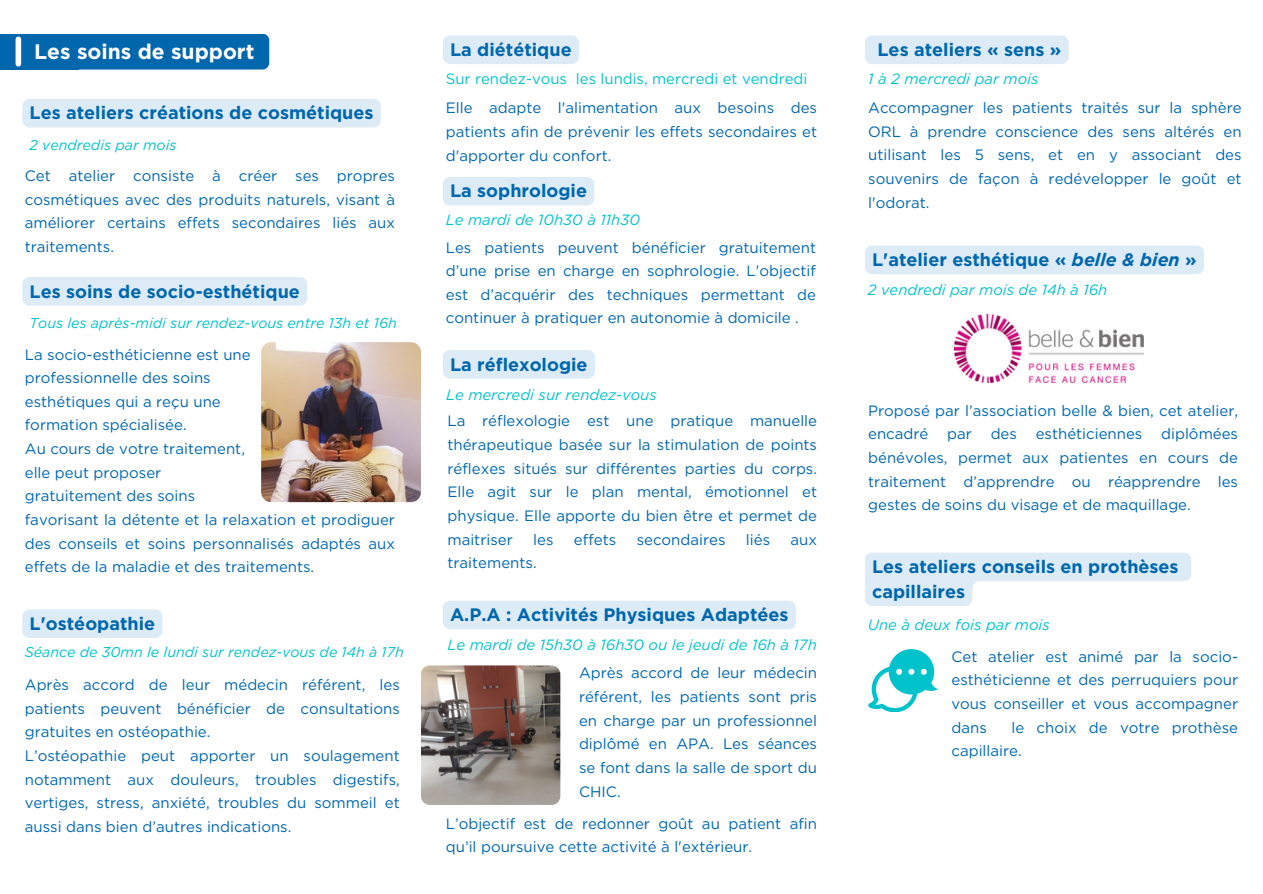
<style>
.page{position:relative;width:1263px;height:894px;background:#fff}
.page>*{position:absolute;margin:0;border:0;box-sizing:border-box;transform-origin:0 0}
.t1{font:700 21px "Gotham";color:#fff}
.t2{font:700 18px/24.8px "Gotham";color:#0067ad}
.t3{font:15px/23.7px "Gotham";color:#0067ad;text-align:justify}
.t4{font:italic 14.85px "Gotham";color:#00c2cb}
.t5{font:14.85px "Gotham";color:#00c2cb}
.t6{font:italic 14.25px "Gotham";color:#00c2cb}
.s1{font-style:italic}
</style>
<div class="page">
<img style="left:261px;top:342px;width:160px;height:160px;border-radius:10px">
<img style="left:421px;top:665px;width:139px;height:139px;border-radius:9px">
<img style="left:954px;top:314px;width:189px;height:68px">
<svg style="left:868px;top:649px;width:70px;height:62px"></svg>
<div style="left:21px;top:34px;width:248px;height:35px;background:#0067ad;border-radius:7px"></div>
<div style="left:0;top:34px;width:79px;height:35px;background:#0067ad"></div>
<div style="left:16px;top:39px;width:5px;height:25px;background:#fff"></div>
<div style="left:443px;top:177px;width:151px;height:28px;background:#dcebf5;border-radius:7px"></div>
<div style="left:22px;top:609px;width:140px;height:29px;background:#dcebf5;border-radius:7px"></div>
<div style="left:443px;top:601px;width:353px;height:28px;background:#dcebf5"></div>
<div style="left:865px;top:35px;width:204px;height:29px;background:#dcebf5;border-radius:7px"></div>
<div style="left:865px;top:245px;width:339px;height:29px;background:#dcebf5"></div>
<svg style="left:865px;top:552px;width:326px;height:53px"></svg>
<div style="left:22px;top:99px;width:359px;height:28px;background:#dcebf5"></div>
<div style="left:443px;top:350px;width:152px;height:28px;background:#dcebf5;border-radius:7px"></div>
<div style="left:443px;top:35px;width:136px;height:29px;background:#dcebf5;border-radius:7px"></div>
<div style="left:22px;top:277px;width:285px;height:28px;background:#dcebf5;border-radius:7px"></div>
<p class="t1" style="left:34px;top:39px;width:222px">Les soins de support</p>
<h2 class="t2" style="left:30px;top:100px;width:345px">Les ateliers créations de cosmétiques</h2>
<p class="t6" style="left:30px;top:136px;width:148px">2 vendredis par mois</p>
<h2 class="t3" style="left:25px;top:164px;width:372px">Cet atelier consiste à créer ses propres cosmétiques avec des produits naturels, visant à améliorer certains effets secondaires liés aux traitements.</h2>
<p class="t2" style="left:30px;top:278px;width:272px">Les soins de socio-esthétique</p>
<p class="t6" style="left:30px;top:314px;width:369px">Tous les après-midi sur rendez-vous entre 13h et 16h</p>
<p class="t3" style="left:25px;top:342px;width:227px">La socio-esthéticienne est une</p>
<p class="t3" style="left:25px;top:366px;width:187px">professionnelle des soins</p>
<p class="t3" style="left:25px;top:389px;width:197px">esthétiques qui a reçu une</p>
<p class="t3" style="left:25px;top:413px;width:163px">formation spécialisée.</p>
<p class="t3" style="left:25px;top:436px;width:222px">Au cours de votre traitement,</p>
<p class="t3" style="left:25px;top:460px;width:138px">elle peut proposer</p>
<p class="t3" style="left:25px;top:484px;width:172px">gratuitement des soins</p>
<p class="t3" style="left:25px;top:507px;width:372px">favorisant la détente et la relaxation et prodiguer des conseils et soins personnalisés adaptés aux effets de la maladie et des traitements.</p>
<p class="t2" style="left:30px;top:611px;width:127px">L'ostéopathie</p>
<h2 class="t6" style="left:25px;top:642px;width:381px">Séance de 30mn le lundi sur rendez-vous de 14h à 17h</h2>
<p class="t3" style="left:25px;top:672px;width:376px">Après accord de leur médecin référent, les patients peuvent bénéficier de consultations gratuites en ostéopathie.</p>
<p class="t3" style="left:25px;top:743px;width:376px">L’ostéopathie peut apporter un soulagement notamment aux douleurs, troubles digestifs, vertiges, stress, anxiété, troubles du sommeil et aussi dans bien d’autres indications.</p>
<p class="t2" style="left:450px;top:37px;width:123px">La diététique</p>
<p class="t5" style="left:446px;top:70px;width:363px">Sur rendez-vous les lundis, mercredi et vendredi</p>
<p class="t3" style="left:446px;top:96px;width:373px">Elle adapte l'alimentation aux besoins des patients afin de prévenir les effets secondaires et d'apporter du confort.</p>
<p class="t2" style="left:450px;top:178px;width:139px">La sophrologie</p>
<p class="t4" style="left:446px;top:210px;width:196px">Le mardi de 10h30 à 11h30</p>
<h2 class="t3" style="left:446px;top:235px;width:372px">Les patients peuvent bénéficier gratuitement d’une prise en charge en sophrologie. L'objectif est d’acquérir des techniques permettant de continuer à pratiquer en autonomie à domicile .</h2>
<p class="t2" style="left:450px;top:351px;width:139px">La réflexologie</p>
<p class="t4" style="left:446px;top:385px;width:212px">Le mercredi sur rendez-vous</p>
<p class="t3" style="left:447px;top:409px;width:371px">La réflexologie est une pratique manuelle thérapeutique basée sur la stimulation de points réflexes situés sur différentes parties du corps.<br>Elle agit sur le plan mental, émotionnel et physique. Elle apporte du bien être et permet de maitriser</p>
<p class="t3" style="left:533px;top:527px;width:22px">les</p>
<p class="t3" style="left:574px;top:527px;width:44px">effets</p>
<p class="t3" style="left:637px;top:527px;width:90px">secondaires</p>
<p class="t3" style="left:746px;top:527px;width:26px">liés</p>
<p class="t3" style="left:791px;top:527px;width:28px">aux</p>
<p class="t3" style="left:447px;top:551px;width:91px">traitements.</p>
<h2 class="t2" style="left:450px;top:602px;width:340px">A.P.A : Activités Physiques Adaptées</h2>
<h2 class="t4" style="left:447px;top:636px;width:371px">Le mardi de 15h30 à 16h30 ou le jeudi de 16h à 17h</h2>
<p class="t3" style="left:579px;top:660px;width:240px">Après accord de leur médecin référent, les patients sont pris en charge par un professionnel diplômé en APA. Les séances se font dans la salle de sport du CHIC.</p>
<h2 class="t3" style="left:446px;top:812px;width:373px;line-height:22.5px">L’objectif est de redonner goût au patient afin qu’il poursuive cette activité à l'extérieur.</h2>
<p class="t2" style="left:877px;top:37px;width:185px">Les ateliers « sens »</p>
<p class="t4" style="left:868px;top:70px;width:172px">1 à 2 mercredi par mois</p>
<p class="t3" style="left:868px;top:96px;width:375px">Accompagner les patients traités sur la sphère ORL à prendre conscience des sens altérés en utilisant les 5 sens, et en y associant des souvenirs de façon à redévelopper le goût et l'odorat.</p>
<p class="t2" style="left:872px;top:247px;width:326px">L'atelier esthétique « <span class="s1">belle &amp; bien</span> »</p>
<p class="t4" style="left:868px;top:281px;width:241px">2 vendredi par mois de 14h à 16h</p>
<h2 class="t3" style="left:868px;top:398px;width:371px">Proposé par l’association belle &amp; bien, cet atelier, encadré par des esthéticiennes diplômées bénévoles, permet aux patientes en cours de traitement d’apprendre ou réapprendre les gestes de soins du visage et de maquillage.</h2>
<p class="t2" style="left:872px;top:554px;width:308px">Les ateliers conseils en prothèses capillaires</p>
<h2 class="t4" style="left:868px;top:616px;width:183px">Une à deux fois par mois</h2>
<p class="t3" style="left:951px;top:644px;width:288px">Cet atelier est animé par la socio&shy;esthéticienne et des perruquiers pour vous conseiller et vous accompagner dans</p>
<p class="t3" style="left:951px;top:715px;width:288px;text-indent:60px">le choix de votre prothèse capillaire.</p>
</div>
